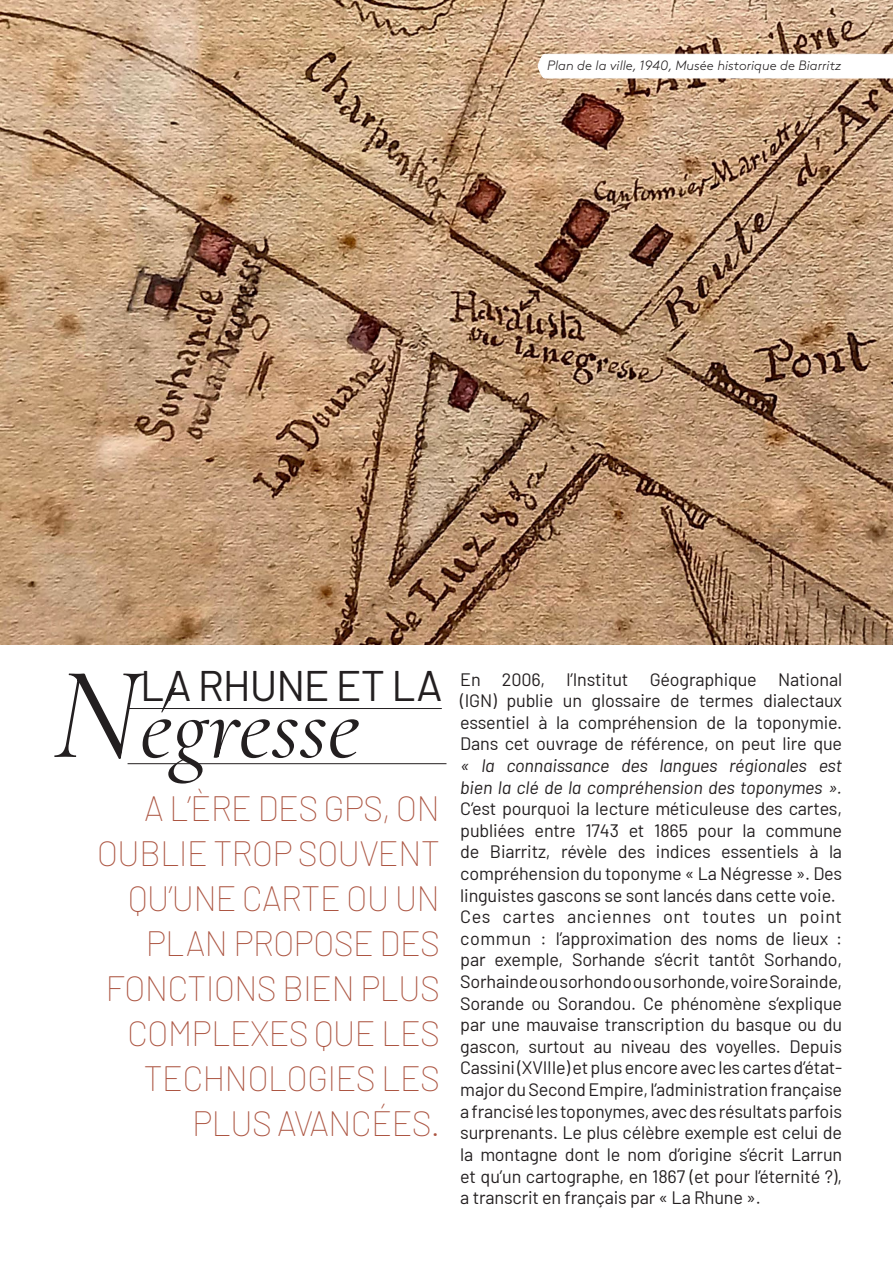
<style>
.page{position:relative;width:893px;height:1263px;background:#fff}
.page>*{position:absolute;margin:0;border:0;box-sizing:border-box;transform-origin:0 0}
.t1{font:italic 94.5px "Cormorant Garamond";color:#231f20}
.t2{font:42.75px "Barlow";letter-spacing:-.025em;color:#231f20}
.t3{font:100 36px/45px "Barlow";letter-spacing:-.025em;color:#ac5542;text-align:right;scale:.96 1}
.t4{font:18px/21.6px "Barlow";letter-spacing:-.01em;color:#231f20;text-align:justify}
.t5{font:italic 18px/21.6px "Barlow";letter-spacing:-.01em;color:#231f20}
.t6{font:italic 300 13.5px "Brown Pro";color:#231f20}
.s1{font-size:133.5px}
</style>
<div class="page">
<img style="left:0;top:0;width:893px;height:644px">
<hr style="left:128px;top:708px;width:314px;height:1px;background:#231f20">
<hr style="left:128px;top:763px;width:318px;height:1px;background:#231f20">
<svg style="left:538px;top:54px;width:355px;height:24px"></svg>
<p class="t6" style="left:547px;top:55px;width:296px">Plan de la ville, 1940, Musée historique de Biarritz</p>
<h2 class="t2" style="left:140px;top:654px;width:304px">LA RHUNE ET LA</h2>
<h1 class="t1" style="left:53px;top:653px;width:308px"><span class="s1">N</span>égresse</h1>
<h3 class="t3" style="left:97px;top:782px;width:359px">A L’ÈRE DES GPS, ON<br>OUBLIE TROP SOUVENT<br>QU’UNE CARTE OU UN<br>PLAN PROPOSE DES<br>FONCTIONS BIEN PLUS<br>COMPLEXES QUE LES<br>TECHNOLOGIES LES<br>PLUS AVANCÉES.</h3>
<p class="t4" style="left:460px;top:667px;width:383px">En 2006, l’Institut Géographique National (IGN) publie un glossaire de termes dialectaux essentiel à la compréhension de la toponymie.<br>Dans cet ouvrage de référence, on peut lire que</p>
<p class="t5" style="left:460px;top:753px;width:383px">« la connaissance des langues régionales est bien la clé de la compréhension des toponymes ».</p>
<p class="t4" style="left:460px;top:796px;width:383px;text-align:left">C’est pourquoi la lecture méticuleuse des cartes, publiées entre 1743 et 1865 pour la commune de Biarritz, révèle des indices essentiels à la compréhension du toponyme « La Négresse ». Des linguistes gascons se sont lancés dans cette voie.<br>Ces cartes anciennes ont toutes un point commun : l’approximation des noms de lieux : par exemple, Sorhande s’écrit tantôt Sorhando, Sorhainde ou sorhondo ou sorhonde, voire Sorainde, Sorande ou Sorandou. Ce phénomène s’explique par une mauvaise transcription du basque ou du gascon, surtout au niveau des voyelles. Depuis Cassini (XVIIIe) et plus encore avec les cartes d’état&shy;major du Second Empire, l’administration française a francisé les toponymes, avec des résultats parfois surprenants. Le plus célèbre exemple est celui de la montagne dont le nom d’origine s’écrit Larrun et qu’un cartographe, en 1867 (et pour l’éternité ?), a transcrit en français par « La Rhune ».</p>
</div>
